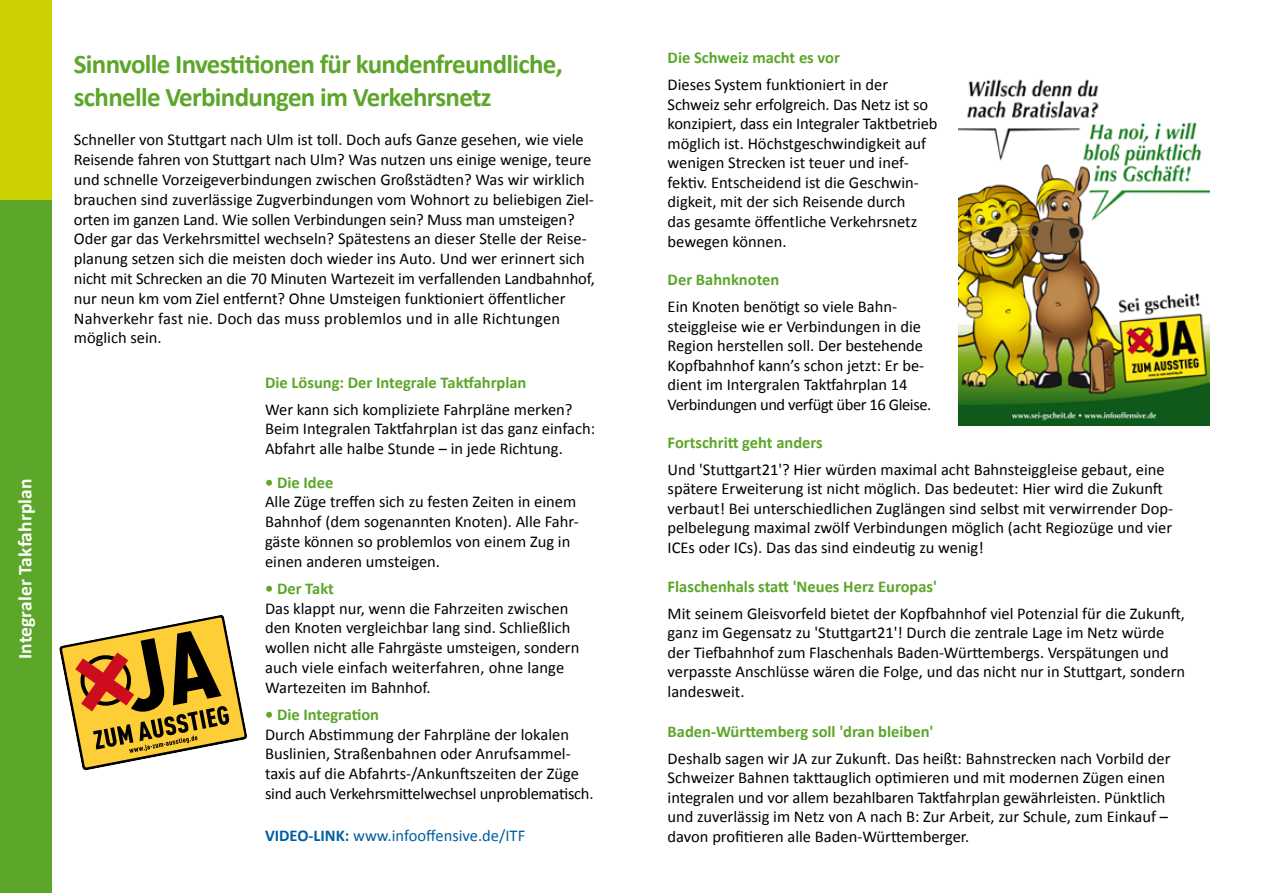
<style>
.page{position:relative;width:1263px;height:893px;background:#fff}
.page>*{position:absolute;margin:0;border:0;box-sizing:border-box;transform-origin:0 0}
.t1{font:700 27px/32.4px "Calibri";letter-spacing:-.025em;color:#5ca629}
.t2{font:700 19.5px "Calibri";letter-spacing:.005em;color:#fff}
.t3{font:16.5px/19.8px "Calibri";color:#000}
.t4{font:700 16.5px "Calibri";color:#5ca629}
.t5{font:16.5px "Calibri";color:#005e9f}
.s1{font-weight:700}
</style>
<div class="page">
<div style="left:0;top:0;width:51px;height:893px;background:#5ca629"></div>
<div style="left:0;top:0;width:51px;height:200px;background:#cdd000"></div>
<img style="left:959px;top:79px;width:250px;height:346px">
<svg style="left:60px;top:615px;width:187px;height:156px"></svg>
<p class="t2" style="left:13px;top:659px;width:182px;rotate:-90deg">Integraler Takfahrplan</p>
<h1 class="t1" style="left:74px;top:47px;width:490px">Sinnvolle Investitionen für kundenfreundliche, schnelle Verbindungen im Verkehrsnetz</h1>
<p class="t3" style="left:74px;top:129px;width:522px">Schneller von Stuttgart nach Ulm ist toll. Doch aufs Ganze gesehen, wie viele Reisende fahren von Stuttgart nach Ulm? Was nutzen uns einige wenige, teure und schnelle Vorzeigeverbindungen zwischen Großstädten? Was wir wirklich brauchen sind zuverlässige Zugverbindungen vom Wohnort zu beliebigen Ziel&shy;orten im ganzen Land. Wie sollen Verbindungen sein? Muss man umsteigen?<br>Oder gar das Verkehrsmittel wechseln? Spätestens an dieser Stelle der Reise&shy;planung setzen sich die meisten doch wieder ins Auto. Und wer erinnert sich nicht mit Schrecken an die 70 Minuten Wartezeit im verfallenden Landbahnhof, nur neun km vom Ziel entfernt? Ohne Umsteigen funktioniert öffentlicher Nahverkehr fast nie. Doch das muss problemlos und in alle Richtungen möglich sein.</p>
<p class="t4" style="left:265px;top:372px;width:263px">Die Lösung: Der Integrale Taktfahrplan</p>
<p class="t3" style="left:265px;top:398px;width:332px">Wer kann sich kompliziete Fahrpläne merken?<br>Beim Integralen Taktfahrplan ist das ganz einfach:<br>Abfahrt alle halbe Stunde – in jede Richtung.</p>
<p class="t4" style="left:265px;top:472px;width:70px">• Die Idee</p>
<p class="t3" style="left:265px;top:491px;width:315px">Alle Züge treffen sich zu festen Zeiten in einem Bahnhof (dem sogenannten Knoten). Alle Fahr&shy;gäste können so problemlos von einem Zug in einen anderen umsteigen.</p>
<p class="t4" style="left:265px;top:578px;width:70px">• Der Takt</p>
<p class="t3" style="left:265px;top:597px;width:316px">Das klappt nur, wenn die Fahrzeiten zwischen den Knoten vergleichbar lang sind. Schließlich wollen nicht alle Fahrgäste umsteigen, sondern auch viele einfach weiterfahren, ohne lange Wartezeiten im Bahnhof.</p>
<p class="t4" style="left:265px;top:704px;width:116px">• Die Integration</p>
<p class="t3" style="left:265px;top:723px;width:330px">Durch Abstimmung der Fahrpläne der lokalen Buslinien, Straßenbahnen oder Anrufsammel&shy;taxis auf die Abfahrts-/Ankunftszeiten der Züge sind auch Verkehrsmittelwechsel unproblematisch.</p>
<p class="t5" style="left:265px;top:825px;width:262px"><span class="s1">VIDEO-LINK:</span> www.infooffensive.de/ITF</p>
<p class="t4" style="left:668px;top:48px;width:174px">Die Schweiz macht es vor</p>
<p class="t3" style="left:668px;top:74px;width:271px">Dieses System funktioniert in der Schweiz sehr erfolgreich. Das Netz ist so konzipiert, dass ein Integraler Taktbetrieb möglich ist. Höchstgeschwindigkeit auf wenigen Strecken ist teuer und inef&shy;fektiv. Entscheidend ist die Geschwin&shy;digkeit, mit der sich Reisende durch<br>das gesamte öffentliche Verkehrsnetz bewegen können.</p>
<p class="t4" style="left:668px;top:270px;width:113px">Der Bahnknoten</p>
<p class="t3" style="left:668px;top:296px;width:265px">Ein Knoten benötigt so viele Bahn&shy;steiggleise wie er Verbindungen in die Region herstellen soll. Der bestehende Kopfbahnhof kann’s schon jetzt: Er be&shy;dient im Intergralen Taktfahrplan 14<br>Verbindungen und verfügt über 16 Gleise.</p>
<p class="t4" style="left:668px;top:432px;width:157px">Fortschritt geht anders</p>
<p class="t3" style="left:668px;top:458px;width:507px">Und 'Stuttgart21'? Hier würden maximal acht Bahnsteiggleise gebaut, eine spätere Erweiterung ist nicht möglich. Das bedeutet: Hier wird die Zukunft verbaut! Bei unterschiedlichen Zuglängen sind selbst mit verwirrender Dop&shy;pelbelegung maximal zwölf Verbindungen möglich (acht Regiozüge und vier ICEs oder ICs). Das das sind eindeutig zu wenig!</p>
<p class="t4" style="left:668px;top:576px;width:271px">Flaschenhals statt 'Neues Herz Europas'</p>
<p class="t3" style="left:668px;top:603px;width:519px">Mit seinem Gleisvorfeld bietet der Kopfbahnhof viel Potenzial für die Zukunft, ganz im Gegensatz zu 'Stuttgart21'! Durch die zentrale Lage im Netz würde der Tiefbahnhof zum Flaschenhals Baden-Württembergs. Verspätungen und verpasste Anschlüsse wären die Folge, und das nicht nur in Stuttgart, sondern landesweit.</p>
<p class="t4" style="left:668px;top:721px;width:267px">Baden-Württemberg soll 'dran bleiben'</p>
<p class="t3" style="left:668px;top:747px;width:504px">Deshalb sagen wir JA zur Zukunft. Das heißt: Bahnstrecken nach Vorbild der Schweizer Bahnen takttauglich optimieren und mit modernen Zügen einen integralen und vor allem bezahlbaren Taktfahrplan gewährleisten. Pünktlich und zuverlässig im Netz von A nach B: Zur Arbeit, zur Schule, zum Einkauf – davon profitieren alle Baden-Württemberger.</p>
</div>
